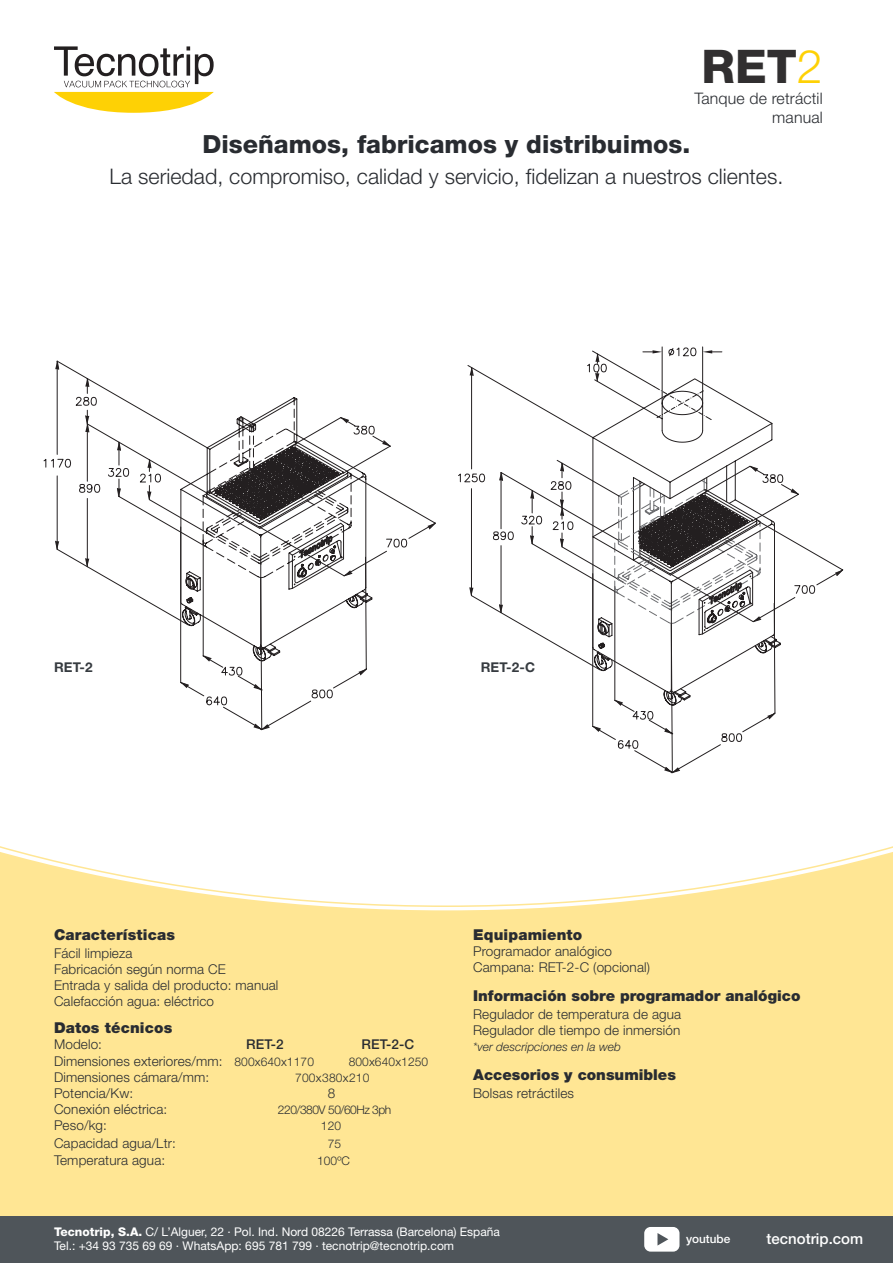
<style>
.page{position:relative;width:893px;height:1263px;background:#fff}
.page>*{position:absolute;margin:0;border:0;box-sizing:border-box;transform-origin:0 0}
.t1{font:800 46.5px "Helvetica Neue";color:#312f30}
.t2{font:800 25.05px "Helvetica Neue";color:#292c31}
.t3{font:300 21.45px "Helvetica Neue";color:#292c31}
.t4{font:300 15.9px/19px "Helvetica Neue";letter-spacing:.01em;color:#292c31;text-align:right}
.t5{font:900 15px "Helvetica Neue";color:#292c31}
.t6{font:500 15px "Helvetica Neue";color:#fff}
.t7{font:300 13.5px "Helvetica Neue";letter-spacing:.01em;color:#292c31}
.t8{font:700 13.5px "Helvetica Neue";letter-spacing:.01em;color:#363b40}
.t9{font:500 13.5px "Helvetica Neue";letter-spacing:.01em;color:#292c31}
.t10{font:12px "Helvetica Neue";color:#fff}
.t11{font:300 12px "Helvetica Neue";letter-spacing:.01em;color:#292c31}
.t12{font:italic 300 12px "Helvetica Neue";color:#292c31}
.t13{font:300 12px "Helvetica Neue";letter-spacing:-.04em;color:#292c31}
.t14{font:500 11.7px "Helvetica Neue";color:#fff}
.s1{font-weight:300;color:#fed105}
.s2{font-size:12px}
.s3{font-weight:800}
</style>
<div class="page">
<div style="left:0;top:797px;width:893px;height:466px;background:#ffe694"></div>
<svg style="left:0;top:730px;width:893px;height:177px"></svg>
<div style="left:0;top:1216px;width:893px;height:47px;background:#4f555a"></div>
<svg style="left:54px;top:46px;width:160px;height:67px"></svg>
<svg style="left:427px;top:522px;width:9px;height:8px"></svg>
<hr style="left:57px;top:361px;width:1px;height:93px;background:#231f20">
<svg style="left:55px;top:360px;width:4px;height:10px"></svg>
<svg style="left:43px;top:397px;width:364px;height:333px"></svg>
<svg style="left:799px;top:544px;width:44px;height:229px"></svg>
<svg style="left:470px;top:346px;width:329px;height:428px"></svg>
<div style="left:644px;top:1227px;width:35px;height:24px;background:#fff;border-radius:6px"></div>
<svg style="left:657px;top:1233px;width:11px;height:12px"></svg>
<p class="t1" style="left:701px;top:39px;width:123px">RET<span class="s1">2</span></p>
<p class="t4" style="left:694px;top:89px;width:130px">Tanque de retráctil manual</p>
<p class="t2" style="left:203px;top:129px;width:489px">Diseñamos, fabricamos y distribuimos.</p>
<p class="t3" style="left:110px;top:163px;width:675px">La seriedad, compromiso, calidad y servicio, fidelizan a nuestros clientes.</p>
<p class="t8" style="left:54px;top:659px;width:40px">RET-2</p>
<p class="t8" style="left:481px;top:659px;width:56px">RET-2-C</p>
<p class="t5" style="left:54px;top:925px;width:122px">Características</p>
<p class="t7" style="left:54px;top:944px;width:80px">Fácil limpieza</p>
<p class="t7" style="left:54px;top:961px;width:173px">Fabricación según norma CE</p>
<p class="t7" style="left:54px;top:977px;width:226px">Entrada y salida del producto: manual</p>
<p class="t7" style="left:54px;top:993px;width:162px">Calefacción agua: eléctrico</p>
<p class="t5" style="left:54px;top:1019px;width:120px">Datos técnicos</p>
<p class="t7" style="left:54px;top:1036px;width:50px">Modelo:</p>
<p class="t9" style="left:246px;top:1036px;width:39px">RET-2</p>
<p class="t9" style="left:362px;top:1036px;width:54px">RET-2-C</p>
<p class="t7" style="left:54px;top:1052px;width:262px">Dimensiones exteriores/mm: <span class="s2">800x640x1170</span></p>
<p class="t11" style="left:349px;top:1054px;width:81px">800x640x1250</p>
<p class="t7" style="left:54px;top:1069px;width:157px">Dimensiones cámara/mm:</p>
<p class="t11" style="left:295px;top:1070px;width:76px">700x380x210</p>
<p class="t7" style="left:54px;top:1085px;width:81px">Potencia/Kw:</p>
<p class="t7" style="left:328px;top:1085px;width:9px">8</p>
<p class="t7" style="left:54px;top:1101px;width:115px">Conexión eléctrica:</p>
<p class="t13" style="left:278px;top:1103px;width:115px">220/380V 50/60Hz 3ph</p>
<p class="t7" style="left:54px;top:1117px;width:54px">Peso/kg:</p>
<p class="t11" style="left:321px;top:1119px;width:22px">120</p>
<p class="t7" style="left:54px;top:1135px;width:123px">Capacidad agua/Ltr:</p>
<p class="t11" style="left:328px;top:1137px;width:15px">75</p>
<p class="t7" style="left:54px;top:1151px;width:113px">Temperatura agua:</p>
<p class="t11" style="left:317px;top:1153px;width:34px">100ºC</p>
<p class="t5" style="left:473px;top:925px;width:111px">Equipamiento</p>
<p class="t7" style="left:473px;top:943px;width:140px">Programador analógico</p>
<p class="t7" style="left:473px;top:959px;width:178px">Campana: RET-2-C (opcional)</p>
<p class="t5" style="left:473px;top:986px;width:329px">Información sobre programador analógico</p>
<p class="t7" style="left:473px;top:1006px;width:210px">Regulador de temperatura de agua</p>
<p class="t7" style="left:473px;top:1022px;width:209px">Regulador dle tiempo de inmersión</p>
<p class="t12" style="left:473px;top:1040px;width:149px">*ver descripciones en la web</p>
<p class="t5" style="left:473px;top:1066px;width:204px">Accesorios y consumibles</p>
<p class="t7" style="left:473px;top:1085px;width:102px">Bolsas retráctiles</p>
<p class="t10" style="left:54px;top:1224px;width:447px"><span class="s3">Tecnotrip, S.A.</span> C/ L’Alguer, 22 · Pol. Ind. Nord 08226 Terrassa (Barcelona) España</p>
<p class="t10" style="left:54px;top:1239px;width:402px">Tel.: +34 93 735 69 69 · WhatsApp: 695 781 799 · tecnotrip@tecnotrip.com</p>
<p class="t14" style="left:686px;top:1231px;width:46px">youtube</p>
<p class="t6" style="left:766px;top:1230px;width:98px">tecnotrip.com</p>
</div>
